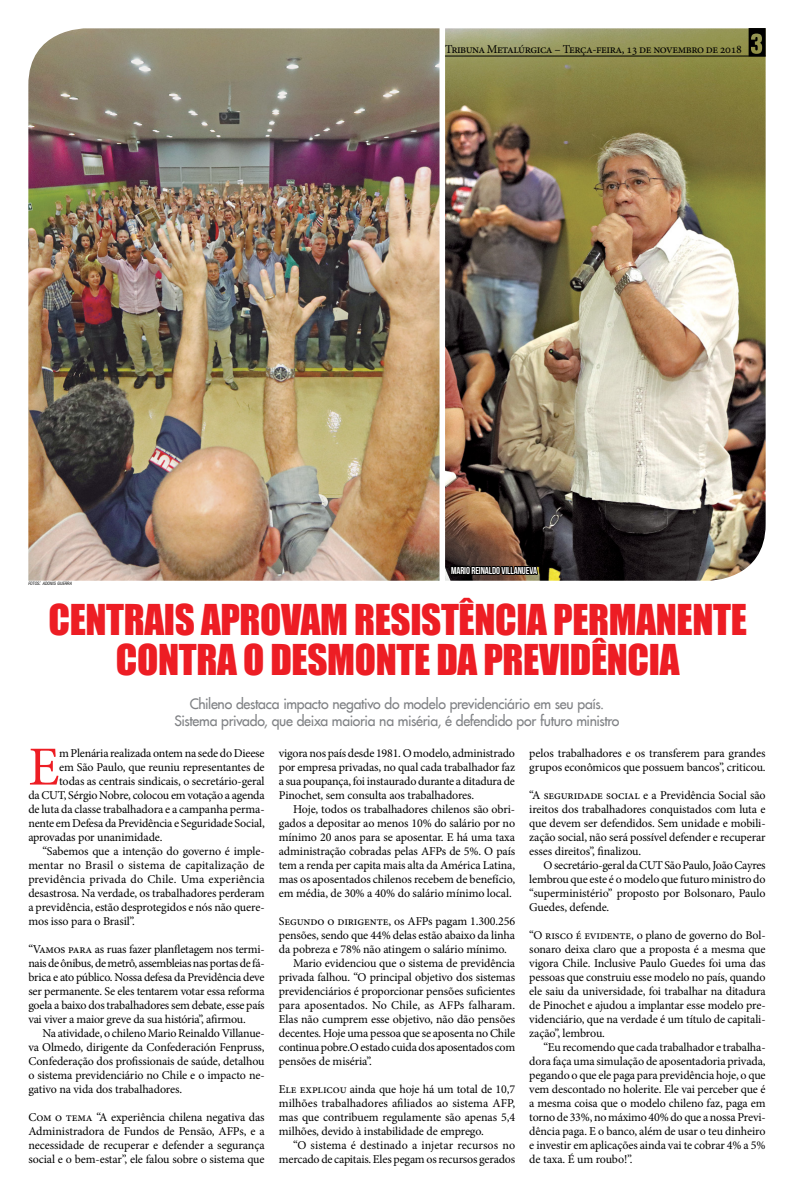
<style>
.page{position:relative;width:794px;height:1191px;background:#fff}
.page>*{position:absolute;margin:0;border:0;box-sizing:border-box;transform-origin:0 0}
.t1{font:55.1px "Minion Pro";color:#ed1d24}
.t2{font:39px/40px "Impact";letter-spacing:-.01em;color:#ed1d24;text-align:center}
.t3{font:14px/17px "Futura";letter-spacing:-.025em;color:#808285;text-align:center}
.t4{font:12px/14px "Minion Pro";letter-spacing:-.015em;color:#000;text-align:justify}
.t5{font:12px "Minion Pro";letter-spacing:-.04em;color:#000}
.t6{font:12px "Minion Pro";letter-spacing:.01em;color:#000}
.t7{font:10px "Bebas Neue";letter-spacing:-.01em;color:#fff}
.t8{font:italic condensed 4.4px "Swiss 721 BT";color:#000}
.s1{font-size:6.2px}
</style>
<div class="page">
<img style="left:445px;top:28px;width:320px;height:553px">
<img style="left:28px;top:28px;width:411px;height:553px">
<svg style="left:449px;top:540px;width:90px;height:41px"></svg>
<hr style="left:445px;top:56px;width:320px;height:1px;background:#000">
<svg style="left:748px;top:28px;width:17px;height:28px"></svg>
<p class="t5" style="left:445px;top:41px;width:298px">Tribuna Metalúrgica – Terça-feira, 13 de novembro de 2018</p>
<p class="t8" style="left:28px;top:581px;width:45px">FOTOS<span class="s1">:</span> ADONIS GUERRA</p>
<p class="t7" style="left:451px;top:565px;width:87px">MARIO REINALDO VILLANUEVA</p>
<h2 class="t2" style="left:49px;top:598px;width:682px">CENTRAIS APROVAM RESISTÊNCIA PERMANENTE<br>CONTRA O DESMONTE DA PREVIDÊNCIA</h2>
<p class="t3" style="left:174px;top:695px;width:446px">Chileno destaca impacto negativo do modelo previdenciário em seu país.<br>Sistema privado, que deixa maioria na miséria, é defendido por futuro ministro</p>
<h1 class="t1" style="left:28px;top:730px;width:33px">E</h1>
<p class="t4" style="left:59px;top:745px;width:207px">m Plenária realizada ontem na sede do Dieese</p>
<p class="t4" style="left:59px;top:759px;width:207px">em São Paulo, que reuniu representantes de</p>
<p class="t4" style="left:59px;top:774px;width:207px">todas as centrais sindicais, o secretário-geral</p>
<p class="t4" style="left:28px;top:788px;width:238px">da CUT, Sérgio Nobre, colocou em votação a agenda</p>
<p class="t4" style="left:28px;top:802px;width:238px">de luta da classe trabalhadora e a campanha perma-</p>
<p class="t4" style="left:28px;top:816px;width:238px">nente em Defesa da Previdência e Seguridade Social,</p>
<p class="t4" style="left:28px;top:830px;width:136px">aprovadas por unanimidade.</p>
<p class="t4" style="left:43px;top:844px;width:224px">“Sabemos que a intenção do governo é imple-</p>
<p class="t4" style="left:28px;top:858px;width:238px">mentar no Brasil o sistema de capitalização de</p>
<p class="t4" style="left:28px;top:872px;width:238px">previdência privada do Chile. Uma experiência</p>
<p class="t4" style="left:28px;top:886px;width:238px">desastrosa. Na verdade, os trabalhadores perderam</p>
<p class="t4" style="left:28px;top:900px;width:238px">a previdência, estão desprotegidos e nós não quere-</p>
<p class="t4" style="left:28px;top:914px;width:108px">mos isso para o Brasil”.</p>
<p class="t4" style="left:28px;top:942px;width:238px">“Vamos para as ruas fazer planfletagem nos termi&shy;nais de ônibus, de metrô, assembleias nas portas de fá&shy;brica e ato público. Nossa defesa da Previdência deve ser permanente. Se eles tentarem votar essa reforma goela a baixo dos trabalhadores sem debate, esse país vai viver a maior greve da sua história”, afirmou.</p>
<p class="t4" style="left:28px;top:1026px;width:238px;text-indent:14px">Na atividade, o chileno Mario Reinaldo Villanue&shy;va Olmedo, dirigente da Confederación Fenpruss, Confederação dos profissionais de saúde, detalhou o sistema previdenciário no Chile e o impacto ne&shy;gativo na vida dos trabalhadores.</p>
<p class="t4" style="left:28px;top:1110px;width:238px">Com o tema “A experiência chilena negativa das Administradora de Fundos de Pensão, AFPs, e a necessidade de recuperar e defender a segurança social e o bem-estar”, ele falou sobre o sistema que</p>
<p class="t4" style="left:279px;top:746px;width:238px">vigora nos país desde 1981. O modelo, administrado por empresa privadas, no qual cada trabalhador faz a sua poupança, foi instaurado durante a ditadura de Pinochet, sem consulta aos trabalhadores.</p>
<p class="t4" style="left:279px;top:802px;width:238px;text-indent:14px">Hoje, todos os trabalhadores chilenos são obri&shy;gados a depositar ao menos 10% do salário por no mínimo 20 anos para se aposentar. E há uma taxa administração cobradas pelas AFPs de 5%. O país tem a renda per capita mais alta da América Latina, mas os aposentados chilenos recebem de benefício, em média, de 30% a 40% do salário mínimo local.</p>
<p class="t4" style="left:279px;top:914px;width:238px">Segundo o dirigente, os AFPs pagam 1.300.256</p>
<p class="t4" style="left:279px;top:928px;width:238px">pensões, sendo que 44% delas estão abaixo da linha</p>
<p class="t4" style="left:279px;top:942px;width:229px">da pobreza e 78% não atingem o salário mínimo.</p>
<p class="t4" style="left:293px;top:956px;width:224px">Mario evidenciou que o sistema de previdência</p>
<p class="t4" style="left:279px;top:970px;width:238px">privada falhou. “O principal objetivo dos sistemas</p>
<p class="t4" style="left:279px;top:984px;width:238px">previdenciários é proporcionar pensões suficientes</p>
<p class="t6" style="left:279px;top:997px;width:238px">para aposentados. No Chile, as AFPs falharam.</p>
<p class="t4" style="left:279px;top:1012px;width:238px">Elas não cumprem esse objetivo, não dão pensões</p>
<p class="t4" style="left:279px;top:1026px;width:238px">decentes. Hoje uma pessoa que se aposenta no Chile</p>
<p class="t4" style="left:279px;top:1040px;width:238px">continua pobre.O estado cuida dos aposentados com</p>
<p class="t4" style="left:279px;top:1054px;width:95px">pensões de miséria”.</p>
<p class="t4" style="left:279px;top:1082px;width:238px">Ele explicou ainda que hoje há um total de 10,7 milhões trabalhadores afiliados ao sistema AFP, mas que contribuem regulamente são apenas 5,4 milhões, devido à instabilidade de emprego.</p>
<p class="t4" style="left:279px;top:1138px;width:238px;text-align:right">“O sistema é destinado a injetar recursos no mercado de capitais. Eles pegam os recursos gerados</p>
<p class="t4" style="left:529px;top:746px;width:238px">pelos trabalhadores e os transferem para grandes grupos econômicos que possuem bancos”, criticou.</p>
<p class="t4" style="left:529px;top:788px;width:238px">“A seguridade social e a Previdência Social são ireitos dos trabalhadores conquistados com luta e que devem ser defendidos. Sem unidade e mobili&shy;zação social, não será possível defender e recuperar esses direitos”, finalizou.</p>
<p class="t4" style="left:529px;top:858px;width:238px;text-indent:14px">O secretário-geral da CUT São Paulo, João Cayres lembrou que este é o modelo que futuro ministro do “superministério” proposto por Bolsonaro, Paulo Guedes, defende.</p>
<p class="t4" style="left:529px;top:928px;width:238px">“O risco é evidente, o plano de governo do Bol&shy;sonaro deixa claro que a proposta é a mesma que vigora Chile. Inclusive Paulo Guedes foi uma das pessoas que construiu esse modelo no país, quando ele saiu da universidade, foi trabalhar na ditadura de Pinochet e ajudou a implantar esse modelo pre&shy;videnciário, que na verdade é um título de capitali&shy;zação”, lembrou.</p>
<p class="t4" style="left:529px;top:1040px;width:238px;text-indent:14px">“Eu recomendo que cada trabalhador e trabalha&shy;dora faça uma simulação de aposentadoria privada, pegando o que ele paga para previdência hoje, o que vem descontado no holerite. Ele vai perceber que é a mesma coisa que o modelo chileno faz, paga em torno de 33%, no máximo 40% do que a nossa Previ&shy;dência paga. E o banco, além de usar o teu dinheiro e investir em aplicações ainda vai te cobrar 4% a 5% de taxa. É um roubo!”.</p>
</div>
